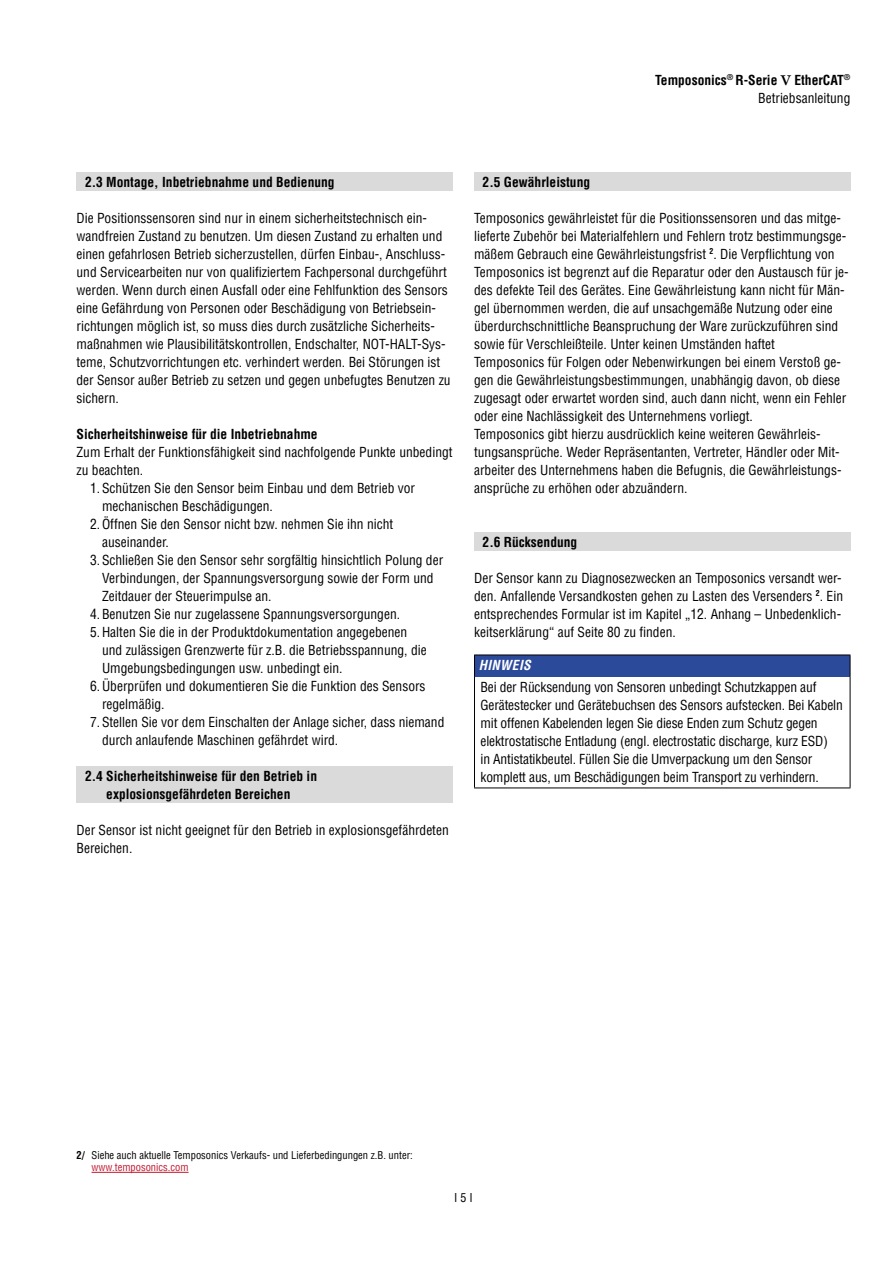
<style>
.page{position:relative;width:893px;height:1263px;background:#fff}
.page>*{position:absolute;margin:0;border:0;box-sizing:border-box;transform-origin:0 0}
.t1{font:condensed 13.5px/18px "Helvetica LT Pro";color:#000}
.t2{font:700 condensed 13.5px/18px "Helvetica LT Pro";color:#000;text-align:right}
.t3{font:italic 700 condensed 13.5px "Helvetica LT Pro";letter-spacing:.03em;color:#fff}
.t4{font:condensed 12px "Helvetica LT Pro";color:#000}
.t5{font:condensed 10.5px/12.6px "Helvetica LT Pro";color:#000}
.s1{font-family:"Century Schoolbook";font-stretch:normal}
.s2{font-weight:400}
.s3{font-weight:700}
.s4{color:#bf1930}
</style>
<div class="page">
<div style="left:77px;top:173px;width:376px;height:18px;background:#dadada"></div>
<div style="left:77px;top:767px;width:376px;height:36px;background:#dadada"></div>
<hr style="left:92px;top:1172px;width:97px;height:1px;background:#bf1930">
<div style="left:474px;top:173px;width:376px;height:18px;background:#dadada"></div>
<div style="left:474px;top:533px;width:376px;height:18px;background:#dadada"></div>
<div style="left:474px;top:655px;width:376px;height:21px;background:#2c4a9a"></div>
<hr style="left:474px;top:676px;width:1px;height:111px;background:#000">
<hr style="left:850px;top:676px;width:1px;height:111px;background:#000">
<hr style="left:474px;top:787px;width:376px;height:1px;background:#000">
<hr style="left:474px;top:655px;width:376px;height:1px;background:#000">
<svg style="left:474px;top:655px;width:1px;height:21px"></svg>
<svg style="left:850px;top:655px;width:1px;height:21px"></svg>
<p class="t2" style="left:655px;top:70px;width:197px">Temposonics<sup>®</sup> R-Serie <span class="s1">V</span> EtherCAT<sup>®<br></sup><span class="s2">Betriebsanleitung</span></p>
<p class="t2" style="left:85px;top:172px;width:251px">2.3 Montage, Inbetriebnahme und Bedienung</p>
<p class="t1" style="left:77px;top:209px;width:376px">Die Positionssensoren sind nur in einem sicherheitstechnisch ein&shy;wandfreien Zustand zu benutzen. Um diesen Zustand zu erhalten und einen gefahrlosen Betrieb sicherzustellen, dürfen Einbau-, Anschluss&shy;und Servicearbeiten nur von qualifiziertem Fachpersonal durchgeführt werden. Wenn durch einen Ausfall oder eine Fehlfunktion des Sensors eine Gefährdung von Personen oder Beschädigung von Betriebsein&shy;richtungen möglich ist, so muss dies durch zusätzliche Sicherheits&shy;maßnahmen wie Plausibilitätskontrollen, Endschalter, NOT-HALT-Sys&shy;teme, Schutzvorrichtungen etc. verhindert werden. Bei Störungen ist der Sensor außer Betrieb zu setzen und gegen unbefugtes Benutzen zu sichern.</p>
<p class="t2" style="left:77px;top:424px;width:243px">Sicherheitshinweise für die Inbetriebnahme</p>
<p class="t1" style="left:77px;top:443px;width:378px">Zum Erhalt der Funktionsfähigkeit sind nachfolgende Punkte unbedingt</p>
<p class="t1" style="left:77px;top:461px;width:68px">zu beachten.</p>
<p class="t1" style="left:90px;top:478px;width:327px">1.Schützen Sie den Sensor beim Einbau und dem Betrieb vor</p>
<p class="t1" style="left:102px;top:496px;width:172px">mechanischen Beschädigungen.</p>
<p class="t1" style="left:90px;top:514px;width:305px">2.Öffnen Sie den Sensor nicht bzw. nehmen Sie ihn nicht</p>
<p class="t1" style="left:102px;top:532px;width:68px">auseinander.</p>
<p class="t1" style="left:90px;top:550px;width:355px">3.Schließen Sie den Sensor sehr sorgfältig hinsichtlich Polung der</p>
<p class="t1" style="left:102px;top:568px;width:333px">Verbindungen, der Spannungsversorgung sowie der Form und</p>
<p class="t1" style="left:102px;top:586px;width:171px">Zeitdauer der Steuerimpulse an.</p>
<p class="t1" style="left:90px;top:604px;width:312px">4.Benutzen Sie nur zugelassene Spannungsversorgungen.</p>
<p class="t1" style="left:90px;top:622px;width:319px">5.Halten Sie die in der Produktdokumentation angegebenen</p>
<p class="t1" style="left:102px;top:640px;width:326px">und zulässigen Grenzwerte für z.B. die Betriebsspannung, die</p>
<p class="t1" style="left:102px;top:658px;width:242px">Umgebungsbedingungen usw. unbedingt ein.</p>
<p class="t1" style="left:90px;top:676px;width:337px">6.Überprüfen und dokumentieren Sie die Funktion des Sensors</p>
<p class="t1" style="left:102px;top:694px;width:64px">regelmäßig.</p>
<p class="t1" style="left:90px;top:712px;width:356px">7.Stellen Sie vor dem Einschalten der Anlage sicher, dass niemand</p>
<p class="t1" style="left:102px;top:730px;width:238px">durch anlaufende Maschinen gefährdet wird.</p>
<p class="t2" style="left:85px;top:766px;width:234px;text-align:center">2.4 Sicherheitshinweise für den Betrieb in explosionsgefährdeten Bereichen</p>
<p class="t1" style="left:77px;top:821px;width:374px">Der Sensor ist nicht geeignet für den Betrieb in explosionsgefährdeten<br>Bereichen.</p>
<p class="t2" style="left:483px;top:172px;width:109px">2.5 Gewährleistung</p>
<p class="t1" style="left:474px;top:209px;width:376px">Temposonics gewährleistet für die Positionssensoren und das mitge&shy;lieferte Zubehör bei Materialfehlern und Fehlern trotz bestimmungsge&shy;mäßem Gebrauch eine Gewährleistungsfrist <sup>2</sup>. Die Verpflichtung von Temposonics ist begrenzt auf die Reparatur oder den Austausch für je&shy;des defekte Teil des Gerätes. Eine Gewährleistung kann nicht für Män&shy;gel übernommen werden, die auf unsachgemäße Nutzung oder eine überdurchschnittliche Beanspruchung der Ware zurückzuführen sind sowie für Verschleißteile. Unter keinen Umständen haftet<br>Temposonics für Folgen oder Nebenwirkungen bei einem Verstoß ge&shy;gen die Gewährleistungsbestimmungen, unabhängig davon, ob diese zugesagt oder erwartet worden sind, auch dann nicht, wenn ein Fehler oder eine Nachlässigkeit des Unternehmens vorliegt.<br>Temposonics gibt hierzu ausdrücklich keine weiteren Gewährleis&shy;tungsansprüche. Weder Repräsentanten, Vertreter, Händler oder Mit&shy;arbeiter des Unternehmens haben die Befugnis, die Gewährleistungs&shy;ansprüche zu erhöhen oder abzuändern.</p>
<p class="t2" style="left:483px;top:532px;width:96px">2.6 Rücksendung</p>
<p class="t1" style="left:474px;top:568px;width:370px">Der Sensor kann zu Diagnosezwecken an Temposonics versandt wer&shy;den. Anfallende Versandkosten gehen zu Lasten des Versenders <sup>2</sup>. Ein entsprechendes Formular ist im Kapitel „12. Anhang – Unbedenklich&shy;keitserklärung“ auf Seite 80 zu finden.</p>
<p class="t3" style="left:479px;top:656px;width:53px">HINWEIS</p>
<p class="t1" style="left:480px;top:678px;width:364px">Bei der Rücksendung von Sensoren unbedingt Schutzkappen auf Gerätestecker und Gerätebuchsen des Sensors aufstecken. Bei Kabeln mit offenen Kabelenden legen Sie diese Enden zum Schutz gegen elektrostatische Entladung (engl. electrostatic discharge, kurz ESD)<br>in Antistatikbeutel. Füllen Sie die Umverpackung um den Sensor komplett aus, um Beschädigungen beim Transport zu verhindern.</p>
<p class="t5" style="left:92px;top:1148px;width:323px;text-indent:-15px"><span class="s3">2/</span> Siehe auch aktuelle Temposonics Verkaufs- und Lieferbedingungen z.B. unter: <span class="s4">www.temposonics.com</span></p>
<p class="t4" style="left:454px;top:1190px;width:20px">I 5 I</p>
</div>
